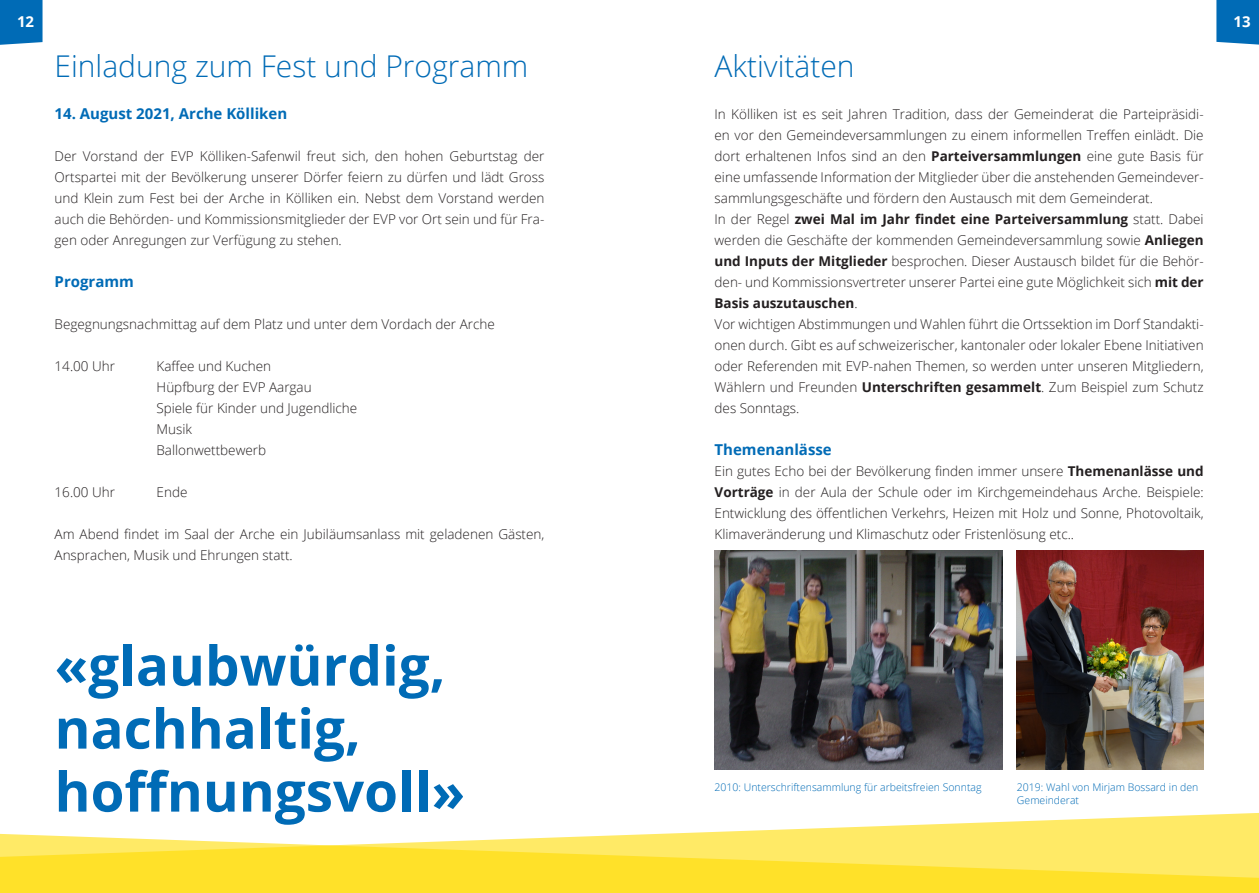
<style>
.page{position:relative;width:1259px;height:893px;background:#fff}
.page>*{position:absolute;margin:0;border:0;box-sizing:border-box;transform-origin:0 0}
.Titel_Bold{font:700 54.75px "Open Sans";color:#006bb6}
.Zwischentitel{font:300 30px "Open Sans";color:#006bb6}
.Kleiner_Titel_Bold{font:700 15px "Open Sans";color:#006bb6}
.t1{font:700 15px "Open Sans";color:#fff}
.Lauftext{font:300 13.5px/21px "Open Sans";color:#231f20;text-align:justify}
.Legenden{font:300 10.5px/13.5px "Open Sans";color:#006bb6}
.s1{font-weight:700}
</style>
<div class="page">
<svg style="left:1216px;top:0;width:43px;height:45px;background:#0c72b9"></svg>
<div style="left:0;top:0;width:43px;height:45px;background:#006bb6"></div>
<svg style="left:686px;top:813px;width:573px;height:20px"></svg>
<svg style="left:0;top:833px;width:1259px;height:60px;background:#ffe64c"></svg>
<img style="left:714px;top:551px;width:288px;height:219px">
<img style="left:1017px;top:551px;width:186px;height:219px">
<p class="t1" style="left:17px;top:11px;width:19px">12</p>
<p class="t1" style="left:1233px;top:11px;width:19px">13</p>
<p class="Zwischentitel" style="left:55px;top:45px;width:475px">Einladung zum Fest und Programm</p>
<p class="Kleiner_Titel_Bold" style="left:55px;top:103px;width:234px">14. August 2021, Arche Kölliken</p>
<p class="Lauftext" style="left:55px;top:145px;width:491px">Der Vorstand der EVP Kölliken-Safenwil freut sich, den hohen Geburtstag der Ortspartei mit der Bevölkerung unserer Dörfer feiern zu dürfen und lädt Gross und Klein zum Fest bei der Arche in Kölliken ein. Nebst dem Vorstand werden auch die Behörden- und Kommissionsmitglieder der EVP vor Ort sein und für Fra&shy;gen oder Anregungen zur Verfügung zu stehen.</p>
<p class="Kleiner_Titel_Bold" style="left:55px;top:271px;width:81px">Programm</p>
<p class="Lauftext" style="left:55px;top:313px;width:442px">Begegnungsnachmittag auf dem Platz und unter dem Vordach der Arche</p>
<p class="Lauftext" style="left:55px;top:355px;width:62px">14.00 Uhr</p>
<p class="Lauftext" style="left:157px;top:355px;width:116px">Kaffee und Kuchen</p>
<p class="Lauftext" style="left:157px;top:376px;width:157px">Hüpfburg der EVP Aargau</p>
<p class="Lauftext" style="left:156px;top:397px;width:202px">Spiele für Kinder und Jugendliche</p>
<p class="Lauftext" style="left:157px;top:418px;width:37px">Musik</p>
<p class="Lauftext" style="left:156px;top:439px;width:111px">Ballonwettbewerb</p>
<p class="Lauftext" style="left:55px;top:481px;width:62px">16.00 Uhr</p>
<p class="Lauftext" style="left:157px;top:481px;width:32px">Ende</p>
<p class="Lauftext" style="left:55px;top:523px;width:491px">Am Abend findet im Saal der Arche ein Jubiläumsanlass mit geladenen Gästen,<br>Ansprachen, Musik und Ehrungen statt.</p>
<p class="Zwischentitel" style="left:714px;top:45px;width:142px">Aktivitäten</p>
<p class="Lauftext" style="left:714px;top:103px;width:490px">In Kölliken ist es seit Jahren Tradition, dass der Gemeinderat die Parteipräsidi&shy;en vor den Gemeindeversammlungen zu einem informellen Treffen einlädt. Die dort erhaltenen Infos sind an den <span class="s1">Parteiversammlungen</span> eine gute Basis für eine umfassende Information der Mitglieder über die anstehenden Gemeindever&shy;sammlungsgeschäfte und fördern den Austausch mit dem Gemeinderat.</p>
<p class="Lauftext" style="left:714px;top:208px;width:490px">In der Regel <span class="s1">zwei Mal im Jahr findet eine Parteiversammlung</span> statt. Dabei werden die Geschäfte der kommenden Gemeindeversammlung sowie <span class="s1">Anliegen und Inputs der Mitglieder</span> besprochen. Dieser Austausch bildet für die Behör&shy;den- und Kommissionsvertreter unserer Partei eine gute Möglichkeit sich <span class="s1">mit der Basis auszutauschen</span>.</p>
<p class="Lauftext" style="left:714px;top:313px;width:490px">Vor wichtigen Abstimmungen und Wahlen führt die Ortssektion im Dorf Standakti&shy;onen durch. Gibt es auf schweizerischer, kantonaler oder lokaler Ebene Initiativen oder Referenden mit EVP-nahen Themen, so werden unter unseren Mitgliedern, Wählern und Freunden <span class="s1">Unterschriften gesammelt</span>. Zum Beispiel zum Schutz des Sonntags.</p>
<p class="Kleiner_Titel_Bold" style="left:714px;top:439px;width:119px">Themenanlässe</p>
<p class="Lauftext" style="left:714px;top:460px;width:491px">Ein gutes Echo bei der Bevölkerung finden immer unsere <span class="s1">Themenanlässe und Vorträge</span> in der Aula der Schule oder im Kirchgemeindehaus Arche. Beispiele:<br>Entwicklung des öffentlichen Verkehrs, Heizen mit Holz und Sonne, Photovoltaik, Klimaveränderung und Klimaschutz oder Fristenlösung etc..</p>
<p class="Titel_Bold" style="left:55px;top:627px;width:392px">«glaubwürdig,</p>
<p class="Titel_Bold" style="left:55px;top:690px;width:308px">nachhaltig,</p>
<p class="Titel_Bold" style="left:55px;top:753px;width:412px">hoffnungsvoll»</p>
<p class="Legenden" style="left:714px;top:780px;width:268px">2010: Unterschriftensammlung für arbeitsfreien Sonntag</p>
<p class="Legenden" style="left:1017px;top:780px;width:183px">2019: Wahl von Mirjam Bossard in den<br>Gemeinderat</p>
</div>
